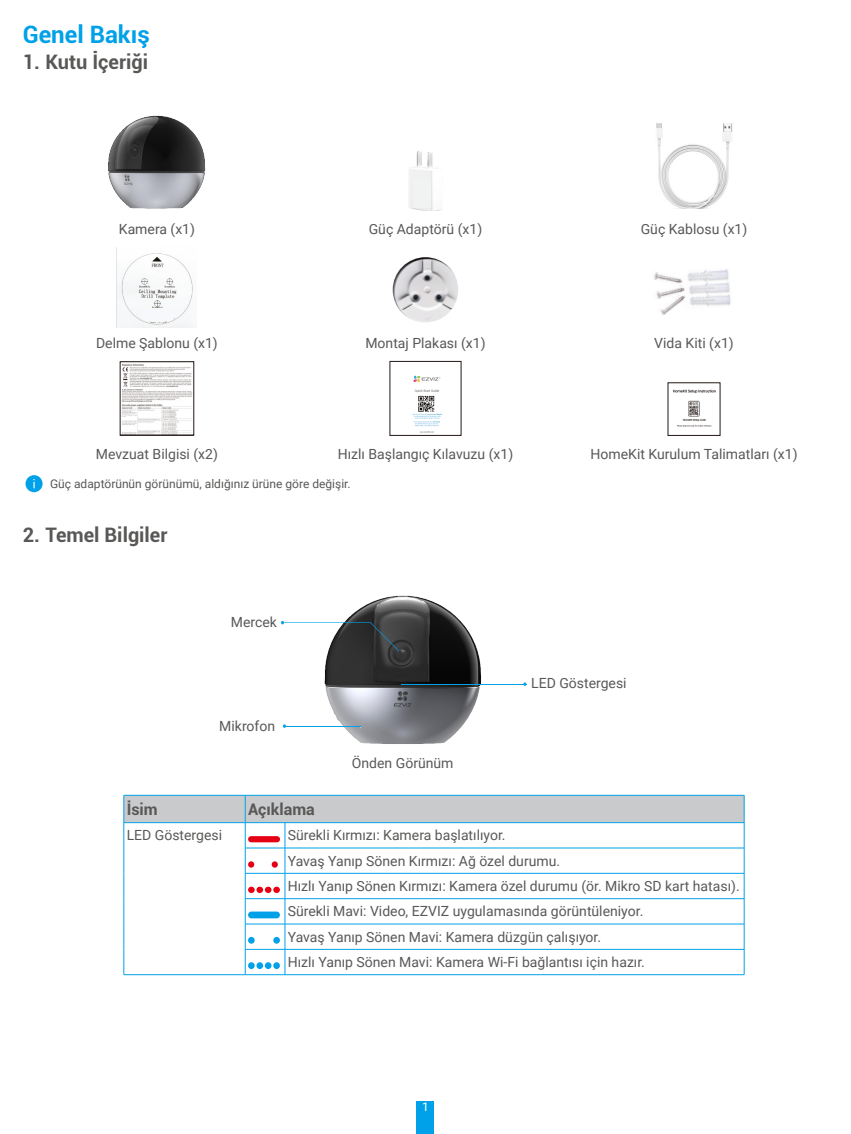
<style>
.page{position:relative;width:851px;height:1134px;background:#fff}
.page>*{position:absolute;margin:0;border:0;box-sizing:border-box;transform-origin:0 0}
.t1{font:700 24px "Roboto";color:#00a1e9}
.t2{font:700 20px "Roboto";color:#595857}
.t3{font:700 16px "Roboto";color:#595857}
.t4{font:14px/25.4px "Roboto";color:#595857}
.t5{font:12px "Roboto";color:#595857}
.t6{font:12px "Roboto";color:#fff}
</style>
<div class="page">
<div style="left:417px;top:1101px;width:17px;height:33px;background:#00a1e9"></div>
<img style="left:108px;top:115px;width:98px;height:94px">
<img style="left:408px;top:151px;width:34px;height:59px">
<div style="left:413px;top:180px;width:17px;height:28px;background:#f1f2f2"></div>
<img style="left:656px;top:123px;width:77px;height:85px">
<img style="left:117px;top:253px;width:77px;height:75px">
<svg style="left:138px;top:307px;width:38px;height:16px"></svg>
<img style="left:392px;top:257px;width:66px;height:65px;border-radius:33px">
<img style="left:688px;top:269px;width:43px;height:37px">
<img style="left:660px;top:300px;width:24px;height:15px">
<img style="left:654px;top:272px;width:29px;height:12px">
<img style="left:656px;top:285px;width:29px;height:15px">
<svg style="left:122px;top:364px;width:70px;height:69px"></svg>
<img style="left:412px;top:375px;width:30px;height:58px">
<div style="left:389px;top:361px;width:72px;height:75px;border:1px solid #231916"></div>
<img style="left:673px;top:389px;width:43px;height:38px">
<div style="left:26px;top:475px;width:17px;height:17px;background:#00a1e9;border-radius:50%"></div>
<svg style="left:33px;top:479px;width:2px;height:9px"></svg>
<img style="left:324px;top:595px;width:157px;height:149px">
<hr style="left:286px;top:726px;width:74px;height:1px;background:#00a1e9">
<svg style="left:283px;top:724px;width:3px;height:4px"></svg>
<svg style="left:281px;top:621px;width:118px;height:30px"></svg>
<hr style="left:401px;top:684px;width:125px;height:1px;background:#00a1e9">
<hr style="left:124px;top:974px;width:121px;height:1px;background:#00a1e9">
<hr style="left:245px;top:974px;width:40px;height:1px;background:#00a1e9">
<hr style="left:285px;top:974px;width:459px;height:1px;background:#00a1e9">
<svg style="left:123px;top:795px;width:621px;height:179px"></svg>
<div style="left:248px;top:911px;width:32px;height:7px;background:#00a1e9;border-radius:3px"></div>
<div style="left:248px;top:937px;width:7px;height:7px;background:#00a1e9;border-radius:50%"></div>
<div style="left:273px;top:937px;width:7px;height:7px;background:#00a1e9;border-radius:50%"></div>
<div style="left:248px;top:962px;width:7px;height:7px;background:#00a1e9;border-radius:50%"></div>
<div style="left:273px;top:962px;width:7px;height:7px;background:#00a1e9;border-radius:50%"></div>
<div style="left:256px;top:962px;width:7px;height:7px;background:#00a1e9;border-radius:50%"></div>
<div style="left:265px;top:962px;width:6px;height:7px;background:#00a1e9;border-radius:50%"></div>
<h1 class="t1" style="left:23px;top:18px;width:129px">Genel Bakış</h1>
<h2 class="t2" style="left:23px;top:47px;width:127px">1. Kutu İçeriği</h2>
<p class="t4" style="left:119px;top:216px;width:78px">Kamera (x1)</p>
<p class="t4" style="left:369px;top:216px;width:115px">Güç Adaptörü (x1)</p>
<p class="t4" style="left:640px;top:216px;width:108px">Güç Kablosu (x1)</p>
<p class="t4" style="left:96px;top:330px;width:123px">Delme Şablonu (x1)</p>
<p class="t4" style="left:365px;top:330px;width:122px">Montaj Plakası (x1)</p>
<p class="t4" style="left:654px;top:330px;width:81px">Vida Kiti (x1)</p>
<p class="t4" style="left:96px;top:441px;width:123px">Mevzuat Bilgisi (x2)</p>
<p class="t4" style="left:338px;top:441px;width:177px">Hızlı Başlangıç Kılavuzu (x1)</p>
<p class="t4" style="left:590px;top:441px;width:208px">HomeKit Kurulum Talimatları (x1)</p>
<p class="t5" style="left:50px;top:475px;width:302px">Güç adaptörünün görünümü, aldığınız ürüne göre değişir.</p>
<h2 class="t2" style="left:23px;top:521px;width:146px">2. Temel Bilgiler</h2>
<p class="t4" style="left:231px;top:609px;width:48px">Mercek</p>
<p class="t4" style="left:219px;top:712px;width:57px">Mikrofon</p>
<p class="t4" style="left:352px;top:749px;width:103px">Önden Görünüm</p>
<p class="t4" style="left:531px;top:670px;width:97px">LED Göstergesi</p>
<p class="t3" style="left:127px;top:798px;width:33px">İsim</p>
<p class="t3" style="left:248px;top:798px;width:68px">Açıklama</p>
<p class="t4" style="left:127px;top:822px;width:97px">LED Göstergesi</p>
<p class="t4" style="left:288px;top:822px;width:453px">Sürekli Kırmızı: Kamera başlatılıyor.<br>Yavaş Yanıp Sönen Kırmızı: Ağ özel durumu.<br>Hızlı Yanıp Sönen Kırmızı: Kamera özel durumu (ör. Mikro SD kart hatası).<br>Sürekli Mavi: Video, EZVIZ uygulamasında görüntüleniyor.<br>Yavaş Yanıp Sönen Mavi: Kamera düzgün çalışıyor.<br>Hızlı Yanıp Sönen Mavi: Kamera Wi-Fi bağlantısı için hazır.</p>
<p class="t6" style="left:422px;top:1099px;width:8px">1</p>
</div>
